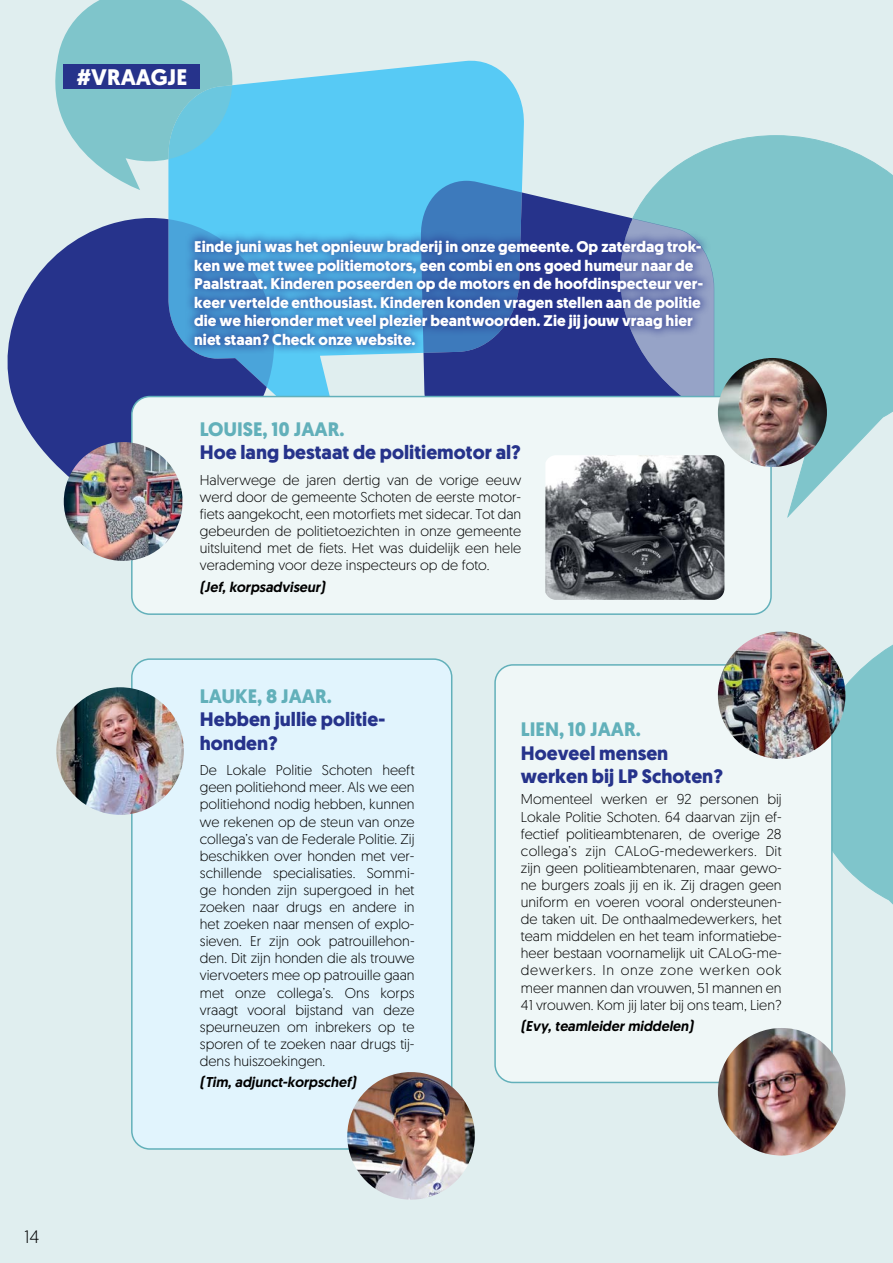
<style>
.page{position:relative;width:893px;height:1263px;background:#e0eeef}
.page>*{position:absolute;margin:0;border:0;box-sizing:border-box;transform-origin:0 0}
.t1{font:700 22.5px "Geomanist";color:#fff}
.t2{font:700 19.5px/23.4px "Geomanist";color:#26338b}
.t3{font:700 19.5px "Geomanist";color:#62b0ba}
.t4{font:300 18px "Geomanist";color:#000}
.t5{font:700 15.45px/18.6px "Geomanist";color:#fff}
.t6{font:300 14.25px/17.1px "Geomanist";color:#000;text-align:justify}
.t7{font:italic 500 14.25px "Geomanist";color:#000}
</style>
<div class="page">
<svg style="left:168px;top:60px;width:356px;height:336px;background:#6bcff4"></svg>
<svg style="left:7px;top:218px;width:260px;height:323px;fill:#26338b"></svg>
<svg style="left:168px;top:219px;width:106px;height:168px;background:#3c77ba"></svg>
<svg style="left:55px;top:0;width:180px;height:190px"></svg>
<svg style="left:423px;top:192px;width:210px;height:204px;background:#3d4a97"></svg>
<svg style="left:421px;top:181px;width:101px;height:49px;background:#4186c4"></svg>
<svg style="left:633px;top:135px;width:260px;height:382px;fill:#7fc5cb"></svg>
<svg style="left:620px;top:218px;width:94px;height:178px;background:#6b82b3"></svg>
<svg style="left:824px;top:644px;width:69px;height:261px"></svg>
<div style="left:132px;top:397px;width:639px;height:217px;background:#eff7f7;border-radius:18px"></div>
<div style="left:131px;top:396px;width:641px;height:219px;border:2px solid #62b0ba;border-radius:18px"></div>
<div style="left:132px;top:659px;width:320px;height:490px;background:#e1f4fd;border-radius:18px"></div>
<div style="left:131px;top:658px;width:321px;height:492px;border:2px solid #62b0ba;border-radius:18px"></div>
<img style="left:545px;top:455px;width:179px;height:145px">
<div style="left:64px;top:64px;width:136px;height:25px;background:#26338b"></div>
<div style="left:184px;top:230px;width:528px;height:125px;background:#26338b;opacity:.75"></div>
<img style="left:347px;top:1072px;width:128px;height:128px;border-radius:64px">
<img style="left:64px;top:442px;width:119px;height:119px;border-radius:59px">
<img style="left:56px;top:687px;width:128px;height:128px;border-radius:64px">
<div style="left:495px;top:665px;width:337px;height:417px;background:#eff7f7;border-radius:18px"></div>
<div style="left:494px;top:664px;width:339px;height:419px;border:2px solid #62b0ba;border-radius:18px"></div>
<img style="left:718px;top:1028px;width:127px;height:127px;border-radius:64px">
<img style="left:718px;top:631px;width:127px;height:128px;border-radius:64px">
<img style="left:718px;top:358px;width:109px;height:109px;border-radius:55px">
<h1 class="t1" style="left:76px;top:62px;width:112px">#VRAAGJE</h1>
<p class="t4" style="left:24px;top:1225px;width:17px">14</p>
<p class="t5" style="left:194px;top:237px;width:511px">Einde juni was het opnieuw braderij in onze gemeente. Op zaterdag trok&shy;ken we met twee politiemotors, een combi en ons goed humeur naar de Paalstraat. Kinderen poseerden op de motors en de hoofdinspecteur ver&shy;keer vertelde enthousiast. Kinderen konden vragen stellen aan de politie die we hieronder met veel plezier beantwoorden. Zie jij jouw vraag hier niet staan? Check onze website.</p>
<h2 class="t3" style="left:200px;top:416px;width:146px">LOUISE, 10 JAAR.</h2>
<h2 class="t2" style="left:200px;top:441px;width:322px">Hoe lang bestaat de politiemotor al?</h2>
<p class="t6" style="left:200px;top:471px;width:323px">Halverwege de jaren dertig van de vorige eeuw werd door de gemeente Schoten de eerste motor&shy;fiets aangekocht, een motorfiets met sidecar. Tot dan gebeurden de politietoezichten in onze gemeente uitsluitend met de fiets. Het was duidelijk een hele verademing voor deze inspecteurs op de foto.</p>
<p class="t7" style="left:200px;top:577px;width:127px">(Jef, korpsadviseur)</p>
<h2 class="t3" style="left:200px;top:683px;width:134px">LAUKE, 8 JAAR.</h2>
<h2 class="t2" style="left:200px;top:708px;width:187px">Hebben jullie politie&shy;honden?</h2>
<p class="t6" style="left:200px;top:761px;width:216px">De Lokale Politie Schoten heeft geen politiehond meer. Als we een politiehond nodig hebben, kunnen we rekenen op de steun van onze collega’s van de Federale Politie. Zij beschikken over honden met ver&shy;schillende specialisaties. Sommi&shy;ge honden zijn supergoed in het zoeken naar drugs en andere in het zoeken naar mensen of explo&shy;sieven. Er zijn ook patrouillehon&shy;den. Dit zijn honden die als trouwe viervoeters mee op patrouille gaan met onze collega’s. Ons korps vraagt vooral bijstand van deze speurneuzen om inbrekers op te sporen of te zoeken naar drugs tij&shy;dens huiszoekingen.</p>
<p class="t7" style="left:200px;top:1073px;width:158px">(Tim, adjunct-korpschef)</p>
<h2 class="t3" style="left:521px;top:716px;width:122px">LIEN, 10 JAAR.</h2>
<h2 class="t2" style="left:521px;top:741px;width:203px">Hoeveel mensen werken bij LP Schoten?</h2>
<p class="t6" style="left:521px;top:790px;width:262px">Momenteel werken er 92 personen bij Lokale Politie Schoten. 64 daarvan zijn ef&shy;fectief politieambtenaren, de overige 28 collega’s zijn CALoG-medewerkers. Dit zijn geen politieambtenaren, maar gewo&shy;ne burgers zoals jij en ik. Zij dragen geen uniform en voeren vooral ondersteunen&shy;de taken uit. De onthaalmedewerkers, het team middelen en het team informatiebe&shy;heer bestaan voornamelijk uit CALoG-me&shy;dewerkers. In onze zone werken ook meer mannen dan vrouwen, 51 mannen en 41 vrouwen. Kom jij later bij ons team, Lien?</p>
<p class="t7" style="left:521px;top:1016px;width:174px">(Evy, teamleider middelen)</p>
</div>
